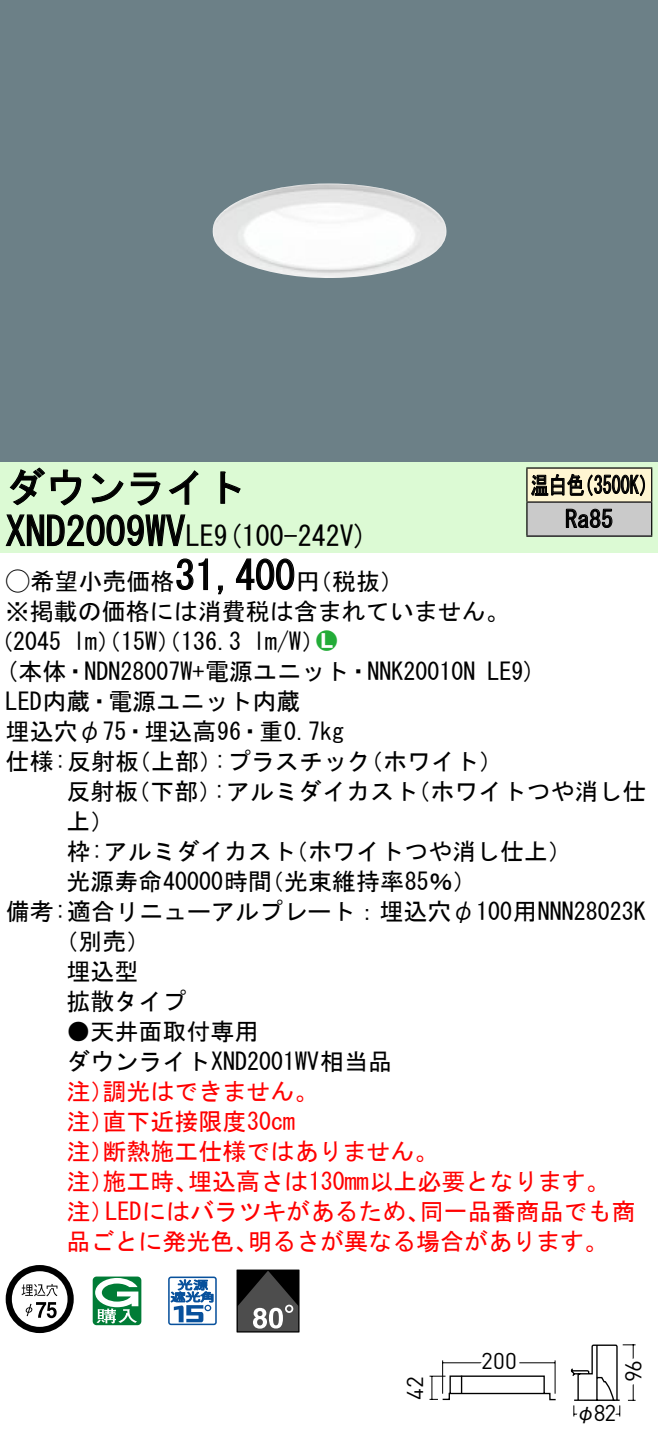
<style>
.page{position:relative;width:658px;height:1451px;background:#fff}
.page>*{position:absolute;margin:0;border:0;box-sizing:border-box;transform-origin:0 0}
.t1{font:40px "MS Gothic";color:#000}
.t2{font:28px "MS Gothic";color:#000}
.t3{font:24px/30px "MS Gothic";color:#000}
.t4{font:24px/30px "MS Gothic";color:#f00}
.t5{font:24px/34px "MS Gothic";color:#000;scale:.75 1}
.t6{font:24px "Ford Classification 1";color:#23ac38}
.t7{font:22.8px "DINOT";letter-spacing:.005em;color:#000}
.t8{font:20px "Gothic BBB Pro Medium 90 pv RKSJ H";color:#000}
.s1{font-size:28px}
.s2{font-family:"Ford Classification 1"}
.s3{color:#fff}
</style>
<div class="page">
<div style="left:0;top:0;width:658px;height:462px;background:#6c8087"></div>
<img style="left:212px;top:183px;width:234px;height:95px">
<div style="left:0;top:462px;width:658px;height:90px;background:#dcfad4"></div>
<svg style="left:9px;top:467px;width:73px;height:39px"></svg>
<svg style="left:91px;top:473px;width:33px;height:30px"></svg>
<svg style="left:130px;top:472px;width:30px;height:34px"></svg>
<svg style="left:168px;top:470px;width:30px;height:35px"></svg>
<svg style="left:220px;top:471px;width:21px;height:33px"></svg>
<svg style="left:5px;top:514px;width:181px;height:33px"></svg>
<svg style="left:176px;top:558px;width:32px;height:32px"></svg>
<svg style="left:218px;top:585px;width:5px;height:10px"></svg>
<svg style="left:236px;top:558px;width:59px;height:32px"></svg>
<svg style="left:6px;top:1265px;width:68px;height:68px"></svg>
<svg style="left:93px;top:1276px;width:48px;height:49px"></svg>
<svg style="left:168px;top:1276px;width:49px;height:49px"></svg>
<div style="left:237px;top:1269px;width:62px;height:63px;border:1px solid #000"></div>
<svg style="left:237px;top:1270px;width:62px;height:61px;background:#464646"></svg>
<div style="left:527px;top:468px;width:124px;height:34px;background:#fff6d2"></div>
<div style="left:527px;top:502px;width:124px;height:34px;background:#cacaca"></div>
<hr style="left:526px;top:467px;width:126px;height:2px;background:#000">
<hr style="left:526px;top:468px;width:1px;height:33px;background:#000">
<hr style="left:651px;top:468px;width:1px;height:33px;background:#000">
<hr style="left:526px;top:501px;width:126px;height:2px;background:#000">
<hr style="left:526px;top:502px;width:1px;height:33px;background:#000">
<hr style="left:651px;top:502px;width:1px;height:33px;background:#000">
<hr style="left:526px;top:535px;width:126px;height:2px;background:#000">
<svg style="left:531px;top:473px;width:114px;height:23px"></svg>
<svg style="left:565px;top:508px;width:47px;height:20px"></svg>
<svg style="left:570px;top:1344px;width:66px;height:73px"></svg>
<svg style="left:429px;top:1360px;width:127px;height:41px"></svg>
<h1 class="t1" style="left:6px;top:467px;width:242px">ダウンライト</h1>
<p class="t2" style="left:214px;top:522px;width:155px">(9 100-242 (V</p>
<h1 class="t1" style="left:6px;top:511px;width:210px">XND2009WV<span class="s1">LE</span></h1>
<h1 class="t1" style="left:175px;top:555px;width:121px">31,400</h1>
<p class="t3" style="left:6px;top:566px;width:505px"><span class="s2">A</span>希望小売価格<br>※掲載の価格には消費税は含まれていません。</p>
<p class="t6" style="left:316px;top:629px;width:22px">2<span class="s3">7</span></p>
<p class="t3" style="left:296px;top:566px;width:109px">（円税抜(</p>
<p class="t3" style="left:253px;top:626px;width:73px">l m (W/</p>
<p class="t3" style="left:-11px;top:626px;width:74px">（2045</p>
<p class="t3" style="left:73px;top:626px;width:170px">lm）（15 ）（W 136.3</p>
<p class="t5" style="left:565px;top:468px;width:65px;text-indent:-34px">温白色<br>Ra85</p>
<p class="t5" style="left:575px;top:468px;width:109px">（3500 (K</p>
<p class="t3" style="left:6px;top:656px;width:471px">(本体・NDN28007 +W 電源ユニット・NNK20010N</p>
<p class="t3" style="left:6px;top:686px;width:296px">LED内蔵・電源ユニット内蔵</p>
<p class="t3" style="left:6px;top:716px;width:340px">埋込穴φ75・埋込高96・重0.7kg</p>
<p class="t3" style="left:359px;top:746px;width:145px">（ホワイト(</p>
<p class="t3" style="left:487px;top:656px;width:50px">LE (9</p>
<p class="t3" style="left:214px;top:746px;width:158px">:プラスチック</p>
<p class="t3" style="left:6px;top:746px;width:135px">仕様:反射板</p>
<p class="t3" style="left:127px;top:746px;width:97px">（上部）</p>
<p class="t3" style="left:66px;top:776px;width:73px">反射板上(</p>
<p class="t3" style="left:126px;top:776px;width:97px">（下部）</p>
<p class="t3" style="left:213px;top:776px;width:206px">:アルミダイカスト</p>
<p class="t3" style="left:406px;top:776px;width:241px">（ホワイトつや消し仕</p>
<p class="t3" style="left:260px;top:836px;width:218px;text-indent:-193px">枠:アルミダイカスト<br>（光束維持率85％(</p>
<p class="t3" style="left:284px;top:836px;width:290px">（ホワイトつや消し仕上(</p>
<p class="t3" style="left:66px;top:866px;width:207px">光源寿命40000時間</p>
<p class="t3" style="left:6px;top:896px;width:641px">備考:適合リニューアルプレート：埋込穴φ100用NNN28023K</p>
<p class="t3" style="left:54px;top:926px;width:98px">（別売(</p>
<p class="t3" style="left:66px;top:956px;width:74px">埋込型</p>
<p class="t3" style="left:66px;top:986px;width:121px">拡散タイプ</p>
<p class="t3" style="left:66px;top:1016px;width:327px">●天井面取付専用<br>ダウンライトXND2001WV相当品</p>
<p class="t4" style="left:102px;top:1076px;width:217px">調光はできません。</p>
<p class="t4" style="left:102px;top:1076px;width:194px;text-indent:-36px">注）<br>直下近接限度30cm</p>
<p class="t4" style="left:102px;top:1106px;width:337px;text-indent:-36px">注）<br>断熱施工仕様ではありません。</p>
<p class="t4" style="left:66px;top:1136px;width:49px">注）</p>
<p class="t4" style="left:188px;top:1166px;width:423px">埋込高さは130mm以上必要となります。</p>
<p class="t4" style="left:102px;top:1166px;width:97px">施工時、</p>
<p class="t4" style="left:66px;top:1166px;width:49px">注）</p>
<p class="t4" style="left:66px;top:1196px;width:49px">注）</p>
<p class="t4" style="left:105px;top:1196px;width:326px">LEDにはバラツキがあるため、</p>
<p class="t4" style="left:420px;top:1196px;width:217px">同一品番商品でも商</p>
<p class="t4" style="left:66px;top:1226px;width:194px">品ごとに発光色、</p>
<p class="t4" style="left:248px;top:1226px;width:362px">明るさが異なる場合があります。</p>
<p class="t7" style="left:399px;top:1399px;width:25px;rotate:-90deg">42</p>
<p class="t7" style="left:481px;top:1344px;width:37px">200</p>
<p class="t7" style="left:593px;top:1397px;width:24px">82</p>
<p class="t8" style="left:576px;top:1396px;width:21px">φ</p>
<p class="t7" style="left:617px;top:1382px;width:23px;rotate:-90deg">96</p>
</div>
